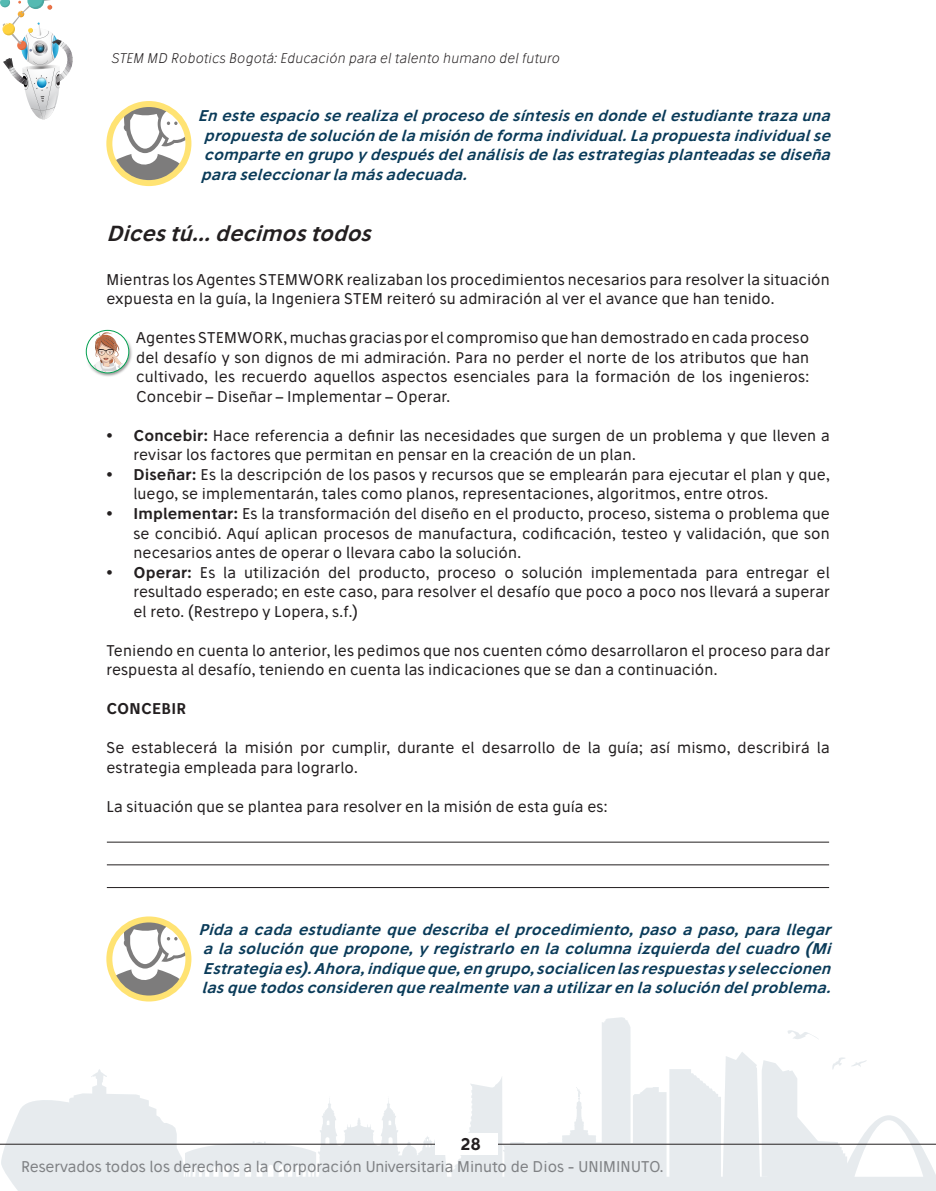
<style>
.page{position:relative;width:936px;height:1191px;background:#fff}
.page>*{position:absolute;margin:0;border:0;box-sizing:border-box;transform-origin:0 0}
.t1{font:italic 600 21px "Stilu";color:#231f20}
.t2{font:600 16.5px "Stilu";color:#231f20}
.texto_profesor{font:15px/19.5px "Stilu";letter-spacing:.01em;color:#231f20}
.texto_profesor-2{font:italic 600 15px/19.5px "Stilu";color:#0a3b59;text-align:justify}
.t3{font:15px "Stilu";color:#808285}
.texto_profesor-3{font:600 15px "Stilu";letter-spacing:.02em;color:#231f20}
.t4{font:italic 300 13.5px "Stilu";letter-spacing:.01em;color:#231f20}
.s1{font-weight:600}
</style>
<div class="page">
<svg style="left:88px;top:1017px;width:847px;height:174px"></svg>
<svg style="left:1px;top:1093px;width:87px;height:98px"></svg>
<hr style="left:0;top:1144px;width:935px;height:1px;background:#231f20">
<div style="left:435px;top:1133px;width:62px;height:22px;background:#fff"></div>
<svg style="left:0;top:0;width:73px;height:119px"></svg>
<svg style="left:109px;top:104px;width:79px;height:79px"></svg>
<div style="left:106px;top:101px;width:85px;height:85px;border:6px solid #fc0;border-radius:50%"></div>
<svg style="left:109px;top:919px;width:79px;height:79px"></svg>
<div style="left:106px;top:916px;width:85px;height:85px;border:6px solid #fc0;border-radius:50%"></div>
<div style="left:85px;top:336px;width:48px;height:41px;background:#231f20;opacity:.47"></div>
<svg style="left:88px;top:332px;width:39px;height:39px"></svg>
<div style="left:86px;top:330px;width:43px;height:43px;border:1px solid #009f4f;border-radius:50%"></div>
<hr style="left:107px;top:841px;width:722px;height:1px;background:#231f20">
<hr style="left:107px;top:864px;width:722px;height:1px;background:#231f20">
<hr style="left:107px;top:887px;width:722px;height:1px;background:#231f20">
<p class="t4" style="left:112px;top:50px;width:449px">STEM MD Robotics Bogotá: Educación para el talento humano del futuro</p>
<p class="texto_profesor-2" style="left:198px;top:106px;width:639px">Enesteespacioserealizaelprocesodesíntesisendondeelestudiantetrazauna propuestadesolucióndelamisióndeformaindividual.Lapropuestaindividualse comparteengrupoydespuésdelanálisisdelasestrategiasplanteadassediseña paraseleccionarlamásadecuada.</p>
<p class="t1" style="left:106px;top:220px;width:273px">Dicestú… decimostodos</p>
<p class="texto_profesor" style="left:106px;top:269px;width:725px">Mientras los Agentes STEMWORK realizaban los procedimientos necesarios para resolver la situación expuesta en la guía, la Ingeniera STEM reiteró su admiración al ver el avance que han tenido.</p>
<p class="texto_profesor" style="left:136px;top:328px;width:674px;text-align:justify">Agentes STEMWORK, muchas gracias por el compromiso que han demostrado en cada proceso del desafío y son dignos de mi admiración. Para no perder el norte de los atributos que han cultivado, les recuerdo aquellos aspectos esenciales para la formación de los ingenieros:<br>Concebir – Diseñar – Implementar – Operar.</p>
<p class="texto_profesor" style="left:133px;top:425px;width:698px;text-indent:-27px"><span class="s1">• Concebir:</span> Hace referencia a definir las necesidades que surgen de un problema y que lleven a revisar los factores que permitan en pensar en la creación de un plan.</p>
<p class="texto_profesor" style="left:133px;top:464px;width:698px;text-indent:-27px"><span class="s1">• Diseñar:</span> Es la descripción de los pasos y recursos que se emplearán para ejecutar el plan y que, luego, se implementarán, tales como planos, representaciones, algoritmos, entre otros.</p>
<p class="texto_profesor" style="left:133px;top:503px;width:698px;text-align:justify;text-indent:-27px"><span class="s1">• Implementar:</span> Es la transformación del diseño en el producto, proceso, sistema o problema que se concibió. Aquí aplican procesos de manufactura, codificación, testeo y validación, que son necesarios antes de operar o llevara cabo la solución.</p>
<p class="texto_profesor" style="left:133px;top:562px;width:698px;text-align:justify;text-indent:-27px"><span class="s1">• Operar:</span> Es la utilización del producto, proceso o solución implementada para entregar el resultado esperado; en este caso, para resolver el desafío que poco a poco nos llevará a superar el reto. (Restrepo y Lopera, s.f.)</p>
<p class="texto_profesor" style="left:106px;top:640px;width:725px">Teniendo en cuenta lo anterior, les pedimos que nos cuenten cómo desarrollaron el proceso para dar respuesta al desafío, teniendo en cuenta las indicaciones que se dan a continuación.</p>
<p class="texto_profesor-3" style="left:106px;top:698px;width:81px">CONCEBIR</p>
<p class="texto_profesor" style="left:106px;top:737px;width:725px">Se establecerá la misión por cumplir, durante el desarrollo de la guía; así mismo, describirá la estrategia empleada para lograrlo.</p>
<p class="texto_profesor" style="left:106px;top:796px;width:502px">La situación que se plantea para resolver en la misión de esta guía es:</p>
<p class="texto_profesor-2" style="left:198px;top:919px;width:639px">Pidaacadaestudiantequedescribaelprocedimiento,pasoapaso,parallegar alasoluciónquepropone,yregistrarloenlacolumnaizquierdadelcuadro(Mi Estrategiaes).Ahora,indiqueque,engrupo,socialicenlasrespuestasyseleccionen lasquetodosconsiderenquerealmentevanautilizarenlasolucióndelproblema.</p>
<p class="t2" style="left:460px;top:1133px;width:22px">28</p>
<p class="t3" style="left:21px;top:1157px;width:644px">Reservados todos los derechos a la Corporación Universitaria Minuto de Dios - UNIMINUTO.</p>
</div>
